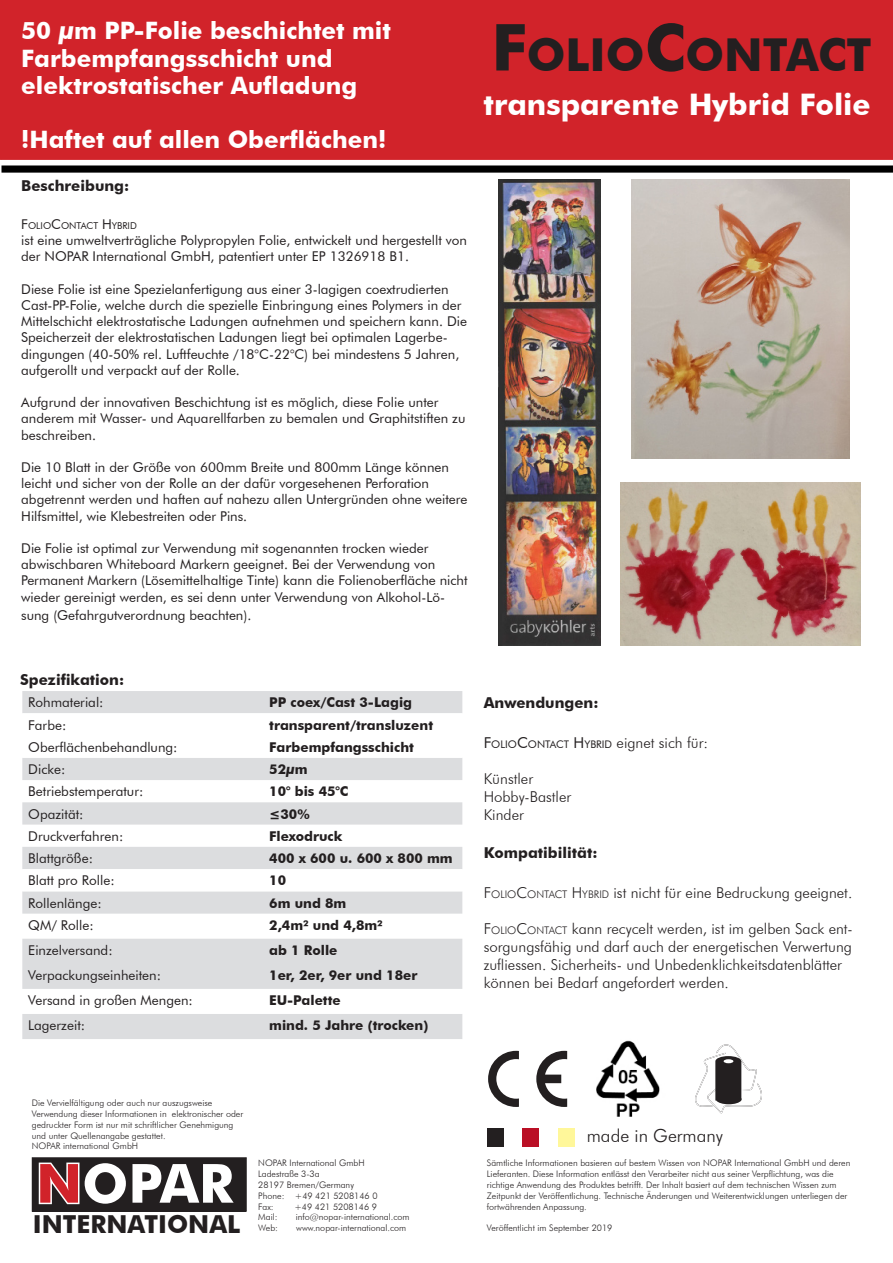
<style>
.page{position:relative;width:893px;height:1263px;background:#fff}
.page>*{position:absolute;margin:0;border:0;box-sizing:border-box;transform-origin:0 0}
.t1{font:700 54px "Futura BT";color:#fff}
.t2{font:700 45.3px "Futura BT";color:#231f20}
.t3{font:700 29.7px "Futura BT";color:#fff}
.t4{font:700 24.75px "Futura BT";color:#231f20}
.t5{font:700 24px "Futura BT";color:#fff}
.t6{font:300 18px "Futura BT";color:#231f20}
.t7{font:300 15px/18px "Futura BT";color:#231f20}
.t8{font:700 15px "Futura BT";color:#231f20}
.t9{font:13.5px/16.2px "Futura BT";color:#231f20}
.t10{font:700 13.5px "Futura BT";color:#231f20}
.t11{font:10.5px "Futura BT";color:#231f20}
.t12{font:9.45px "Futura BT";color:#231f20}
.t13{font:300 9px/10.8px "Futura BT";color:#231f20}
.s1{font-size:13.5px}
.s2{font-size:64.8px}
.s3{font-size:15px}
.s4{font-weight:300;font-size:15px}
.s5{font-style:inherit}
.s6{font-size:10.5px}
.s7{color:#d1232a}
</style>
<div class="page">
<div style="left:32px;top:1158px;width:214px;height:53px;background:#231f20"></div>
<div style="left:32px;top:1157px;width:215px;height:54px;border:1px solid #231f20"></div>
<svg style="left:37px;top:1157px;width:44px;height:53px"></svg>
<svg style="left:22px;top:691px;width:440px;height:348px;fill:#dcdddf"></svg>
<svg style="left:22px;top:713px;width:440px;height:178px"></svg>
<svg style="left:488px;top:1051px;width:31px;height:56px"></svg>
<svg style="left:536px;top:1051px;width:31px;height:56px"></svg>
<img style="left:596px;top:1040px;width:64px;height:77px">
<svg style="left:695px;top:1044px;width:67px;height:70px"></svg>
<div style="left:487px;top:1128px;width:17px;height:18px;background:#231f20"></div>
<div style="left:522px;top:1128px;width:17px;height:18px;background:#ba0f25"></div>
<div style="left:558px;top:1128px;width:17px;height:18px;background:#fff79a"></div>
<img style="left:631px;top:180px;width:218px;height:279px">
<img style="left:620px;top:483px;width:240px;height:162px">
<img style="left:499px;top:180px;width:101px;height:465px">
<div style="left:0;top:0;width:893px;height:160px;background:#d1232a"></div>
<svg style="left:2px;top:165px;width:891px;height:8px;background:#1b1b1b"></svg>
<p class="t5" style="left:21px;top:16px;width:371px">50 μm PP-Folie beschichtet mit</p>
<p class="t5" style="left:21px;top:43px;width:313px">Farbempfangsschicht und</p>
<p class="t5" style="left:21px;top:70px;width:338px">elektrostatischer Aufladung</p>
<p class="t5" style="left:21px;top:124px;width:367px">!Haftet auf allen Oberflächen!</p>
<p class="t8" style="left:21px;top:177px;width:110px">Beschreibung:</p>
<p class="t12" style="left:21px;top:220px;width:117px"><span class="s1">F</span>OLIO<span class="s1">C</span>ONTACT <span class="s1">H</span>YBRID</p>
<p class="t9" style="left:21px;top:232px;width:447px">ist eine umweltverträgliche Polypropylen Folie, entwickelt und hergestellt von der NOPAR International GmbH, patentiert unter EP 1326918 B1.</p>
<p class="t9" style="left:21px;top:281px;width:447px">Diese Folie ist eine Spezielanfertigung aus einer 3-lagigen coextrudierten Cast-PP-Folie, welche durch die spezielle Einbringung eines Polymers in der Mittelschicht elektrostatische Ladungen aufnehmen und speichern kann. Die Speicherzeit der elektrostatischen Ladungen liegt bei optimalen Lagerbe&shy;dingungen (40-50% rel. Luftfeuchte /18°C-22°C) bei mindestens 5 Jahren, aufgerollt und verpackt auf der Rolle.</p>
<p class="t9" style="left:21px;top:394px;width:446px">Aufgrund der innovativen Beschichtung ist es möglich, diese Folie unter anderem mit Wasser- und Aquarellfarben zu bemalen und Graphitstiften zu beschreiben.</p>
<p class="t9" style="left:21px;top:459px;width:448px">Die 10 Blatt in der Größe von 600mm Breite und 800mm Länge können leicht und sicher von der Rolle an der dafür vorgesehenen Perforation abgetrennt werden und haften auf nahezu allen Untergründen ohne weitere Hilfsmittel, wie Klebestreiten oder Pins.</p>
<p class="t9" style="left:21px;top:540px;width:448px">Die Folie ist optimal zur Verwendung mit sogenannten trocken wieder abwischbaren Whiteboard Markern geeignet. Bei der Verwendung von Permanent Markern (Lösemittelhaltige Tinte) kann die Folienoberfläche nicht wieder gereinigt werden, es sei denn unter Verwendung von Alkohol-Lö-</p>
<p class="t9" style="left:21px;top:606px;width:232px">sung (Gefahrgutverordnung beachten).</p>
<p class="t2" style="left:491px;top:27px;width:382px"><span class="s2">F</span>OLIO<span class="s2">C</span>ONTACT</p>
<p class="t3" style="left:484px;top:86px;width:389px">transparente Hybrid Folie</p>
<p class="t8" style="left:20px;top:671px;width:105px">Spezifikation:</p>
<p class="t9" style="left:28px;top:694px;width:77px">Rohmaterial:</p>
<p class="t10" style="left:269px;top:694px;width:144px">PP coex/Cast 3-Lagig</p>
<p class="t9" style="left:28px;top:716px;width:39px">Farbe:</p>
<p class="t10" style="left:269px;top:716px;width:165px">transparent/transluzent</p>
<p class="t9" style="left:28px;top:739px;width:151px">Oberflächenbehandlung:</p>
<p class="t10" style="left:269px;top:739px;width:146px">Farbempfangsschicht</p>
<p class="t9" style="left:28px;top:761px;width:39px">Dicke:</p>
<p class="t10" style="left:269px;top:761px;width:40px">52µm</p>
<p class="t9" style="left:28px;top:783px;width:117px">Betriebstemperatur:</p>
<p class="t10" style="left:269px;top:783px;width:81px">10° bis 45°C</p>
<p class="t9" style="left:28px;top:805px;width:57px">Opazität:</p>
<p class="t10" style="left:269px;top:805px;width:42px">≤30%</p>
<p class="t9" style="left:28px;top:828px;width:96px">Druckverfahren:</p>
<p class="t10" style="left:269px;top:828px;width:75px">Flexodruck</p>
<p class="t9" style="left:28px;top:850px;width:66px">Blattgröße:</p>
<p class="t10" style="left:269px;top:850px;width:185px">400 x 600 u. 600 x 800 mm</p>
<p class="t9" style="left:28px;top:872px;width:88px">Blatt pro Rolle:</p>
<p class="t10" style="left:269px;top:872px;width:18px">10</p>
<p class="t9" style="left:28px;top:895px;width:75px">Rollenlänge:</p>
<p class="t10" style="left:269px;top:895px;width:79px">6m und 8m</p>
<p class="t9" style="left:28px;top:917px;width:67px">QM/ Rolle:</p>
<p class="t10" style="left:269px;top:917px;width:115px">2,4m² und 4,8m²</p>
<p class="t9" style="left:28px;top:942px;width:86px">Einzelversand:</p>
<p class="t10" style="left:269px;top:942px;width:70px">ab 1 Rolle</p>
<p class="t9" style="left:28px;top:967px;width:134px">Verpackungseinheiten:</p>
<p class="t10" style="left:269px;top:967px;width:150px">1er, 2er, 9er und 18er</p>
<p class="t9" style="left:28px;top:992px;width:166px">Versand in großen Mengen:</p>
<p class="t10" style="left:269px;top:992px;width:73px">EU-Palette</p>
<p class="t9" style="left:28px;top:1017px;width:58px">Lagerzeit:</p>
<p class="t10" style="left:269px;top:1017px;width:161px">mind. 5 Jahre (trocken)</p>
<p class="t8" style="left:484px;top:694px;width:116px">Anwendungen:</p>
<p class="t11" style="left:484px;top:737px;width:226px"><span class="s3">F</span>OLIO<span class="s3">C</span>ONTACT <span class="s3">H</span>YBRID <span class="s4">eignet sich für:</span></p>
<p class="t7" style="left:484px;top:769px;width:51px">Künstler</p>
<p class="t7" style="left:484px;top:787px;width:89px">Hobby-Bastler</p>
<p class="t7" style="left:484px;top:805px;width:42px">Kinder</p>
<p class="t8" style="left:484px;top:844px;width:115px">Kompatibilität:</p>
<p class="t7" style="left:484px;top:883px;width:370px"><span class="s5">F</span><span class="s6">OLIO</span><span class="s5">C</span><span class="s6">ONTACT</span> <span class="s5">H</span><span class="s6">YBRID</span> ist nicht für eine Bedruckung geeignet.</p>
<p class="t7" style="left:484px;top:919px;width:370px"><span class="s5">F</span><span class="s6">OLIO</span><span class="s5">C</span><span class="s6">ONTACT</span> kann recycelt werden, ist im gelben Sack ent&shy;sorgungsfähig und darf auch der energetischen Verwertung zufliessen. Sicherheits- und Unbedenklichkeitsdatenblätter können bei Bedarf angefordert werden.</p>
<p class="t13" style="left:32px;top:1097px;width:213px">Die Vervielfältigung oder auch nur auszugsweise Verwendung dieser Informationen in elektronischer oder gedruckter Form ist nur mit schriftlicher Genehmigung und unter Quellenangabe gestattet.</p>
<p class="t13" style="left:32px;top:1141px;width:108px">NOPAR international GmbH</p>
<p class="t1" style="left:36px;top:1151px;width:199px"><span class="s7">N</span>OPAR</p>
<p class="t4" style="left:33px;top:1209px;width:209px">INTERNATIONAL</p>
<p class="t13" style="left:258px;top:1158px;width:108px">NOPAR International GmbH</p>
<p class="t13" style="left:258px;top:1168px;width:63px">Ladestraße 3-3a</p>
<p class="t13" style="left:258px;top:1179px;width:97px">28197 Bremen/Germany</p>
<p class="t13" style="left:258px;top:1190px;width:121px">Phone: +49 421 5208146 0</p>
<p class="t13" style="left:258px;top:1201px;width:17px">Fax:</p>
<p class="t13" style="left:294px;top:1201px;width:84px">+49 421 5208146 9</p>
<p class="t13" style="left:258px;top:1212px;width:21px">Mail:</p>
<p class="t13" style="left:296px;top:1212px;width:115px">info@nopar-international.com</p>
<p class="t13" style="left:258px;top:1222px;width:21px">Web:</p>
<p class="t13" style="left:296px;top:1222px;width:112px">www.nopar-international.com</p>
<p class="t6" style="left:587px;top:1124px;width:138px">made in Germany</p>
<p class="t13" style="left:487px;top:1158px;width:365px">Sämtliche Informationen basieren auf bestem Wissen von NOPAR International GmbH und deren Lieferanten. Diese Information entlässt den Verarbeiter nicht aus seiner Verpflichtung, was die richtige Anwendung des Produktes betrifft. Der Inhalt basiert auf dem technischen Wissen zum Zeitpunkt der Veröffentlichung. Technische Änderungen und Weiterentwicklungen unterliegen der fortwährenden Anpassung.</p>
<p class="t13" style="left:487px;top:1222px;width:127px">Veröffentlicht im September 2019</p>
</div>
